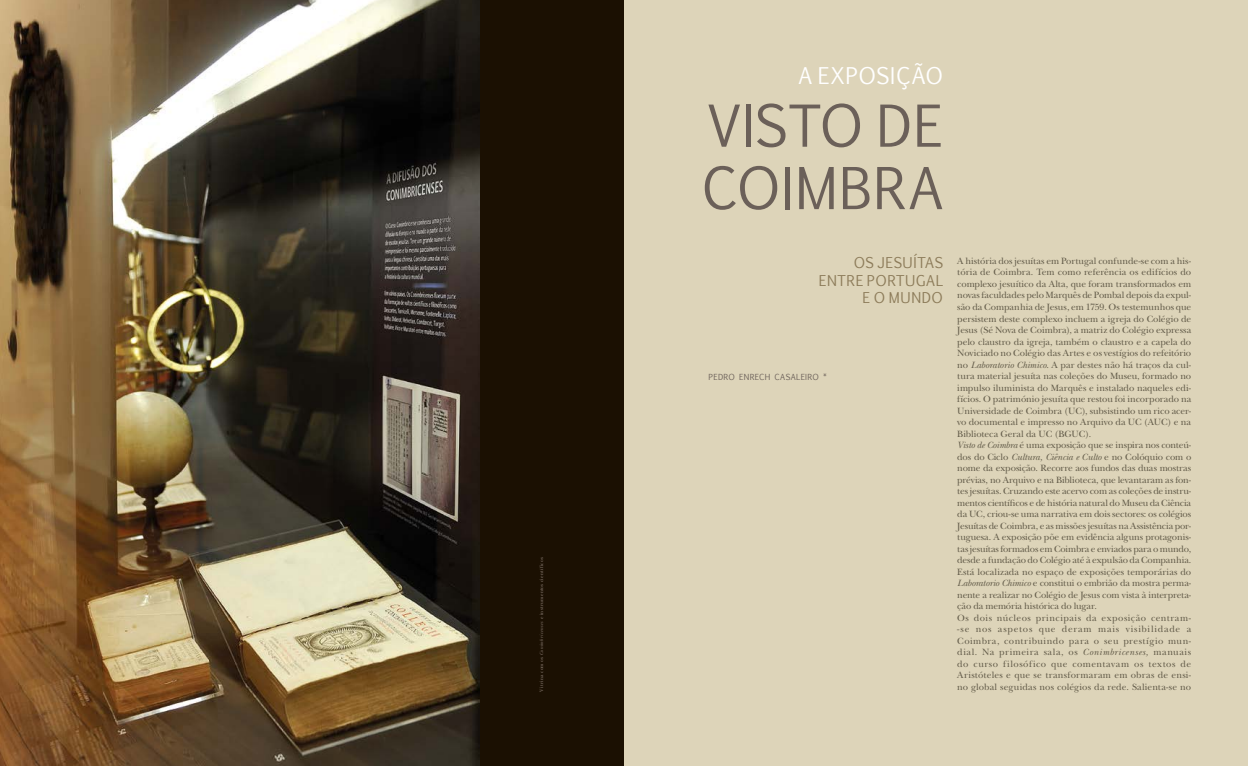
<style>
.page{position:relative;width:1248px;height:766px;background:#fff}
.page>*{position:absolute;margin:0;border:0;box-sizing:border-box;transform-origin:0 0}
.t1{font:55px/62.4px "Euphemia UCAS";letter-spacing:.015em;color:#6b6059}
.t2{font:22px "Euphemia UCAS";letter-spacing:.035em;color:#fff}
.t3{font:14.2px/17.1px "Euphemia UCAS";letter-spacing:.045em;color:#8c7b59;text-align:right}
.t4{font:9.5px/11.5px "New Baskerville Std";letter-spacing:-.01em;color:#625b49}
.t5{font:8px "Euphemia UCAS";letter-spacing:.04em;color:#6b6059}
.t6{font:600 5px "New Baskerville Std";letter-spacing:.055em;color:#7d6f65}
.s1{font-style:italic}
</style>
<div class="page">
<div style="left:0;top:0;width:624px;height:765px;background:#1b1002"></div>
<div style="left:624px;top:0;width:623px;height:765px;background:#ddd4b9"></div>
<img style="left:0;top:0;width:479px;height:765px">
<p class="t6" style="left:538px;top:691px;width:136px;rotate:-90deg">Vitrina com os <span class="s1">Conimbricenses</span> e instrumentos científicos</p>
<h2 class="t2" style="left:798px;top:60px;width:146px">A EXPOSIÇÃO</h2>
<h1 class="t1" style="left:701px;top:95px;width:243px">VISTO DE<br>COIMBRA</h1>
<h3 class="t3" style="left:818px;top:254px;width:126px">OS JESUÍTAS<br>ENTRE PORTUGAL<br>E O MUNDO</h3>
<p class="t4" style="left:957px;top:255px;width:235px">A história dos jesuítas em Portugal confunde-se com a his&shy;tória de Coimbra. Tem como referência os edifícios do complexo jesuítico da Alta, que foram transformados em novas faculdades pelo Marquês de Pombal depois da expul&shy;são da Companhia de Jesus, em 1759. Os testemunhos que persistem deste complexo incluem a igreja do Colégio de Jesus (Sé Nova de Coimbra), a matriz do Colégio expressa pelo claustro da igreja, também o claustro e a capela do Noviciado no Colégio das Artes e os vestígios do refeitório no <span class="s1">Laboratorio Chimico</span>. A par destes não há traços da cul&shy;tura material jesuíta nas coleções do Museu, formado no impulso iluminista do Marquês e instalado naqueles edi&shy;fícios. O património jesuíta que restou foi incorporado na Universidade de Coimbra (UC), subsistindo um rico acer&shy;vo documental e impresso no Arquivo da UC (AUC) e na Biblioteca Geral da UC (BGUC).<br><span class="s1">Visto de Coimbra</span> é uma exposição que se inspira nos conteú&shy;dos do Ciclo <span class="s1">Cultura, Ciência e Culto</span> e no Colóquio com o nome da exposição. Recorre aos fundos das duas mostras prévias, no Arquivo e na Biblioteca, que levantaram as fon&shy;tes jesuítas. Cruzando este acervo com as coleções de instru&shy;mentos científicos e de história natural do Museu da Ciência da UC, criou-se uma narrativa em dois sectores: os colégios Jesuítas de Coimbra, e as missões jesuítas na Assistência por&shy;tuguesa. A exposição põe em evidência alguns protagonis&shy;tas jesuítas formados em Coimbra e enviados para o mundo, desde a fundação do Colégio até à expulsão da Companhia.<br>Está localizada no espaço de exposições temporárias do <span class="s1">Laboratorio Chimico</span> e constitui o embrião da mostra perma&shy;nente a realizar no Colégio de Jesus com vista à interpreta&shy;ção da memória histórica do lugar.<br>Os dois núcleos principais da exposição centram--se nos aspetos que deram mais visibilidade a Coimbra, contribuindo para o seu prestígio mun&shy;dial. Na primeira sala, os <span class="s1">Conimbricenses,</span> manuais do curso filosófico que comentavam os textos de Aristóteles e que se transformaram em obras de ensi&shy;no global seguidas nos colégios da rede. Salienta‑se no</p>
<p class="t5" style="left:708px;top:371px;width:120px">PEDRO ENRECH CASALEIRO *</p>
</div>
